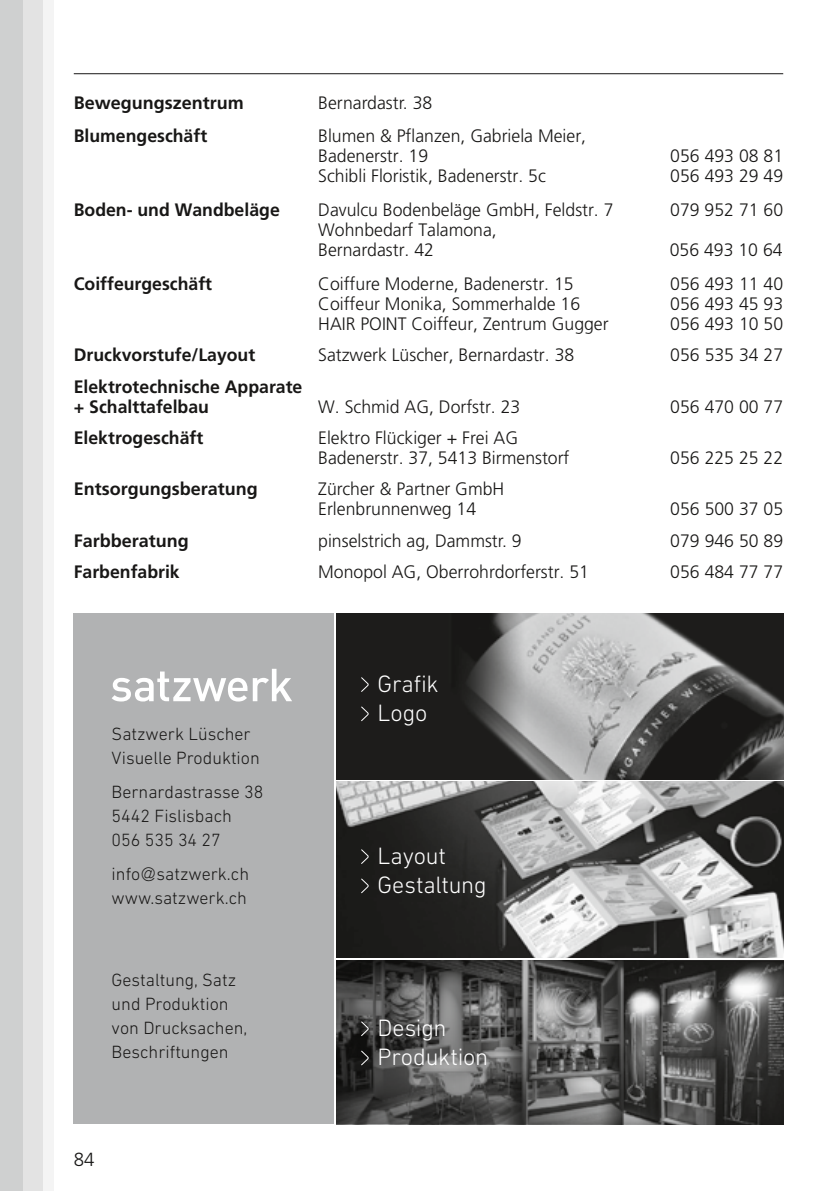
<style>
.page{position:relative;width:840px;height:1191px;background:#fff}
.page>*{position:absolute;margin:0;border:0;box-sizing:border-box;transform-origin:0 0}
.t1{font:300 24px/29.2px "DIN Next LT Pro";letter-spacing:-.005em;color:#fff}
.t2{font:300 19px "Frutiger LT Pro";color:#181716}
.t3{font:300 18px/20px "Frutiger LT Pro";color:#181716}
.t4{font:700 18px/20px "Frutiger LT Pro";color:#181716}
.t5{font:300 18px/24px "DIN Next LT Pro";color:#181716}
.s1{font-family:"Futura Std"}
</style>
<div class="page">
<hr style="left:74px;top:73px;width:708px;height:1px;background:#181716">
<div style="left:43px;top:0;width:11px;height:1191px;background:#f4f4f4"></div>
<div style="left:23px;top:0;width:20px;height:1191px;background:#e3e3e3"></div>
<div style="left:0;top:0;width:23px;height:1191px;background:#cfd0d0"></div>
<img style="left:336px;top:613px;width:446px;height:166px">
<img style="left:336px;top:781px;width:446px;height:176px">
<div style="left:74px;top:613px;width:260px;height:511px;background:#b1b2b3"></div>
<svg style="left:336px;top:960px;width:446px;height:164px;background:#545454"></svg>
<svg style="left:112px;top:669px;width:180px;height:32px"></svg>
<svg style="left:360px;top:676px;width:9px;height:16px"></svg>
<svg style="left:360px;top:706px;width:9px;height:16px"></svg>
<svg style="left:360px;top:848px;width:9px;height:16px"></svg>
<svg style="left:360px;top:878px;width:9px;height:16px"></svg>
<svg style="left:360px;top:1020px;width:9px;height:16px"></svg>
<svg style="left:360px;top:1050px;width:9px;height:16px"></svg>
<p class="t4" style="left:74px;top:92px;width:172px">Bewegungszentrum</p>
<p class="t3" style="left:318px;top:92px;width:116px">Bernardastr. 38</p>
<p class="t4" style="left:74px;top:126px;width:135px">Blumengeschäft</p>
<p class="t3" style="left:318px;top:126px;width:269px">Blumen &amp; Pflanzen, Gabriela Meier,<br>Badenerstr. 19</p>
<p class="t3" style="left:670px;top:146px;width:114px">056 493 08 81</p>
<p class="t3" style="left:318px;top:166px;width:229px">Schibli Floristik, Badenerstr. 5c</p>
<p class="t3" style="left:670px;top:166px;width:114px">056 493 29 49</p>
<p class="t4" style="left:74px;top:199px;width:207px">Boden- und Wandbeläge</p>
<p class="t3" style="left:318px;top:200px;width:297px">Davulcu Bodenbeläge GmbH, Feldstr. 7</p>
<p class="t3" style="left:670px;top:200px;width:114px">079 952 71 60</p>
<p class="t3" style="left:318px;top:220px;width:180px">Wohnbedarf Talamona,<br>Bernardastr. 42</p>
<p class="t3" style="left:669px;top:240px;width:114px">056 493 10 64</p>
<p class="t4" style="left:74px;top:274px;width:140px">Coiffeurgeschäft</p>
<p class="t3" style="left:318px;top:274px;width:257px">Coiffure Moderne, Badenerstr. 15</p>
<p class="t3" style="left:670px;top:274px;width:114px">056 493 11 40</p>
<p class="t3" style="left:318px;top:294px;width:263px">Coiffeur Monika, Sommerhalde 16</p>
<p class="t3" style="left:670px;top:294px;width:114px">056 493 45 93</p>
<p class="t3" style="left:318px;top:314px;width:292px">HAIR POINT Coiffeur, Zentrum Gugger</p>
<p class="t3" style="left:670px;top:314px;width:114px">056 493 10 50</p>
<p class="t4" style="left:74px;top:345px;width:183px">Druckvorstufe/Layout</p>
<p class="t3" style="left:318px;top:345px;width:257px">Satzwerk Lüscher, Bernardastr. 38</p>
<p class="t3" style="left:670px;top:345px;width:114px">056 535 34 27</p>
<p class="t4" style="left:74px;top:376px;width:230px">Elektrotechnische Apparate + Schalttafelbau</p>
<p class="t3" style="left:318px;top:396px;width:203px">W. Schmid AG, Dorfstr. 23</p>
<p class="t3" style="left:670px;top:396px;width:114px">056 470 00 77</p>
<p class="t4" style="left:74px;top:428px;width:131px">Elektrogeschäft</p>
<p class="t3" style="left:318px;top:428px;width:252px">Elektro Flückiger + Frei AG<br>Badenerstr. 37, 5413 Birmenstorf</p>
<p class="t4" style="left:74px;top:479px;width:185px">Entsorgungsberatung</p>
<p class="t3" style="left:318px;top:479px;width:187px">Zürcher &amp; Partner GmbH<br>Erlenbrunnenweg 14</p>
<p class="t3" style="left:670px;top:448px;width:114px">056 225 25 22</p>
<p class="t3" style="left:670px;top:499px;width:114px">056 500 37 05</p>
<p class="t4" style="left:74px;top:530px;width:117px">Farbberatung</p>
<p class="t3" style="left:318px;top:530px;width:205px">pinselstrich ag, Dammstr. 9</p>
<p class="t3" style="left:670px;top:530px;width:114px">079 946 50 89</p>
<p class="t4" style="left:74px;top:562px;width:107px">Farbenfabrik</p>
<p class="t3" style="left:318px;top:562px;width:272px">Monopol AG, Oberrohrdorferstr. 51</p>
<p class="t3" style="left:670px;top:562px;width:114px">056 484 77 77</p>
<p class="t5" style="left:112px;top:722px;width:150px">Satzwerk Lüscher<br>Visuelle Produktion</p>
<p class="t5" style="left:112px;top:779px;width:153px">Bernardastrasse 38<br>5442 Fislisbach<br>056 535 34 27</p>
<p class="t5" style="left:112px;top:861px;width:139px">info<span class="s1">@</span>satzwerk.ch www.satzwerk.ch</p>
<p class="t5" style="left:112px;top:968px;width:137px">Gestaltung, Satz und Produktion von Drucksachen,<br>Beschriftungen</p>
<p class="t2" style="left:74px;top:1147px;width:22px">84</p>
<h1 class="t1" style="left:377px;top:669px;width:62px">Grafik<br>Logo</h1>
<h1 class="t1" style="left:377px;top:841px;width:110px">Layout<br>Gestaltung</h1>
<h1 class="t1" style="left:377px;top:1013px;width:112px">Design<br>Produktion</h1>
</div>
